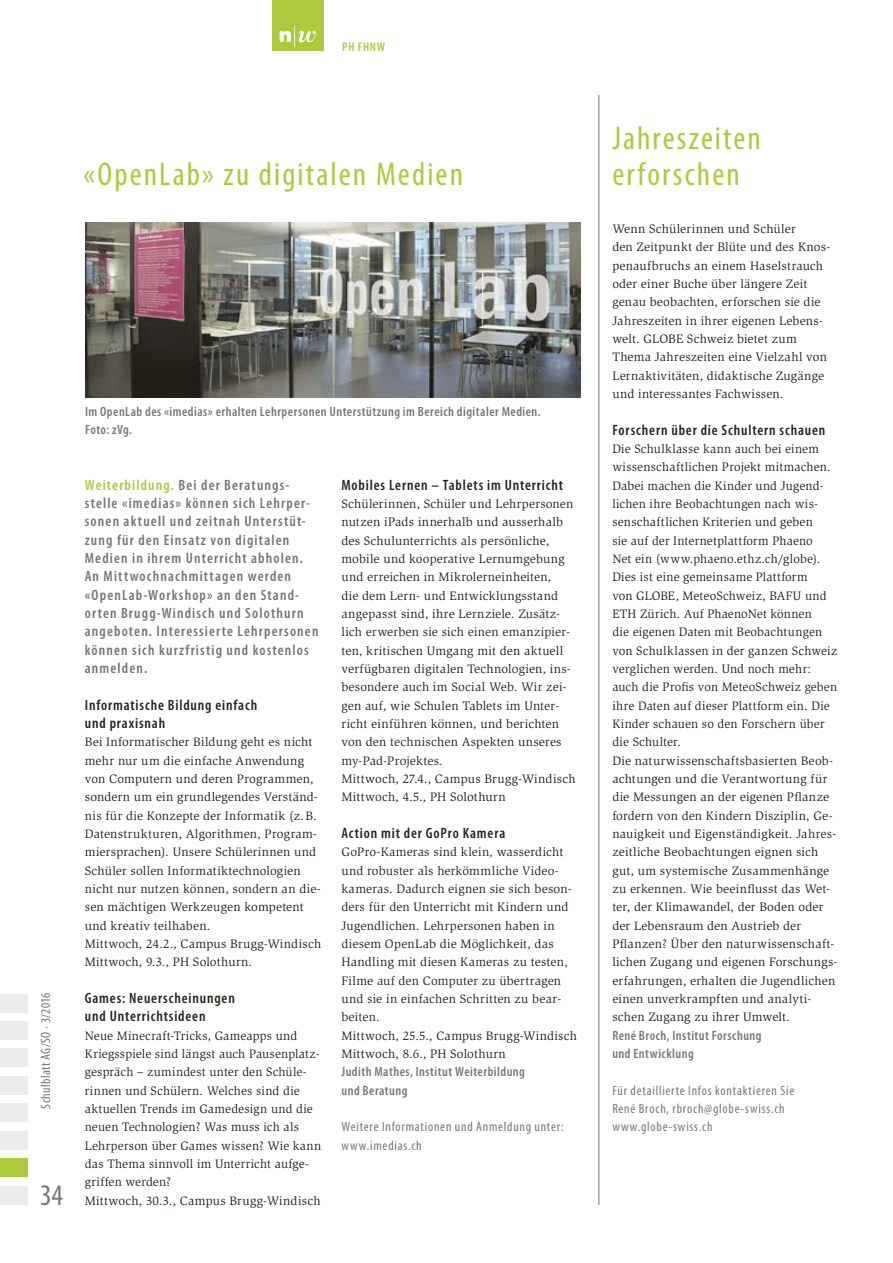
<style>
.page{position:relative;width:893px;height:1263px;background:#fff}
.page>*{position:absolute;margin:0;border:0;box-sizing:border-box;transform-origin:0 0}
.t1{font:condensed 33px/36px "Myriad Pro";letter-spacing:.065em;color:#acca3b}
.t2{font:condensed 30px "Myriad Pro";color:#777}
.t3{font:600 condensed 15px/18.3px "Myriad Pro";letter-spacing:.075em;color:#757574}
.t4{font:600 condensed 15px/18.3px "Myriad Pro";letter-spacing:.055em;color:#27231c}
.t5{font:600 condensed 13.5px/18.3px "Myriad Pro";letter-spacing:.035em;color:#777}
.t6{font:condensed 13.5px/18.3px "Myriad Pro";letter-spacing:.055em;color:#777}
.t7{font:condensed 13.5px "Myriad Pro";letter-spacing:.03em;color:#777}
.t8{font:12.6px/18.3px "Slimbach Std";letter-spacing:.015em;color:#27231c}
.t9{font:600 condensed 12.6px "Myriad Pro";letter-spacing:.05em;color:#acca3b}
.s1{color:#acca3b}
</style>
<div class="page">
<hr style="left:598px;top:95px;width:2px;height:1109px;background:#a1a0a1">
<div style="left:272px;top:0;width:51px;height:51px;background:#acca3b"></div>
<div style="left:0;top:1021px;width:28px;height:18px;background:#ececec"></div>
<div style="left:0;top:994px;width:28px;height:18px;background:#ececec"></div>
<div style="left:0;top:1048px;width:28px;height:19px;background:#ececec"></div>
<div style="left:0;top:1076px;width:28px;height:18px;background:#ececec"></div>
<div style="left:0;top:1103px;width:28px;height:19px;background:#ececec"></div>
<div style="left:0;top:1131px;width:28px;height:18px;background:#ececec"></div>
<div style="left:0;top:1186px;width:28px;height:18px;background:#ececec"></div>
<svg style="left:280px;top:26px;width:36px;height:21px"></svg>
<div style="left:0;top:1158px;width:28px;height:19px;background:#acca3b"></div>
<img style="left:85px;top:223px;width:495px;height:175px">
<p class="t9" style="left:342px;top:39px;width:44px">PH FHNW</p>
<h1 class="t1" style="left:83px;top:155px;width:381px">«OpenLab» zu digitalen Medien</h1>
<p class="t7" style="left:38px;top:1109px;width:118px;rotate:-90deg">Schulblatt AG/SO · 3/2016</p>
<h2 class="t2" style="left:40px;top:1176px;width:24px">34</h2>
<p class="t5" style="left:85px;top:403px;width:457px">Im OpenLab des «imedias» erhalten Lehrpersonen Unterstützung im Bereich digitaler Medien.<br>Foto: zVg.</p>
<p class="t3" style="left:85px;top:475px;width:235px"><span class="s1">Weiterbildung.</span> Bei der Beratungs&shy;stelle «imedias» können sich Lehrper&shy;sonen aktuell und zeitnah Unterstüt&shy;zung für den Einsatz von digitalen Medien in ihrem Unterricht abholen.<br>An Mittwochnachmittagen werden «OpenLab-Workshop» an den Stand&shy;orten Brugg-Windisch und Solothurn angeboten. Interessierte Lehrpersonen können sich kurzfristig und kostenlos anmelden.</p>
<p class="t4" style="left:85px;top:695px;width:174px">Informatische Bildung einfach und praxisnah</p>
<p class="t8" style="left:85px;top:733px;width:238px">Bei Informatischer Bildung geht es nicht mehr nur um die einfache Anwendung von Computern und deren Programmen, sondern um ein grundlegendes Verständ&shy;nis für die Konzepte der Informatik (z.B.<br>Datenstrukturen, Algorithmen, Program&shy;miersprachen). Unsere Schülerinnen und Schüler sollen Informatiktechnologien nicht nur nutzen können, sondern an die&shy;sen mächtigen Werkzeugen kompetent und kreativ teilhaben.<br>Mittwoch, 24.2., Campus Brugg-Windisch Mittwoch, 9.3., PH Solothurn.</p>
<p class="t4" style="left:85px;top:988px;width:152px">Games: Neuerscheinungen und Unterrichtsideen</p>
<p class="t8" style="left:85px;top:1026px;width:238px">Neue Minecraft-Tricks, Gameapps und Kriegsspiele sind längst auch Pausenplatz&shy;gespräch – zumindest unter den Schüle&shy;rinnen und Schülern. Welches sind die aktuellen Trends im Gamedesign und die neuen Technologien? Was muss ich als Lehrperson über Games wissen? Wie kann das Thema sinnvoll im Unterricht aufge&shy;griffen werden?<br>Mittwoch, 30.3., Campus Brugg-Windisch</p>
<p class="t4" style="left:341px;top:475px;width:223px">Mobiles Lernen – Tablets im Unterricht</p>
<p class="t8" style="left:341px;top:495px;width:236px">Schülerinnen, Schüler und Lehrpersonen nutzen iPads innerhalb und ausserhalb des Schulunterrichts als persönliche, mobile und kooperative Lernumgebung und erreichen in Mikrolerneinheiten,<br>die dem Lern- und Entwicklungsstand angepasst sind, ihre Lernziele. Zusätz&shy;lich erwerben sie sich einen emanzipier&shy;ten, kritischen Umgang mit den aktuell verfügbaren digitalen Technologien, ins&shy;besondere auch im Social Web. Wir zei&shy;gen auf, wie Schulen Tablets im Unter&shy;richt einführen können, und berichten von den technischen Aspekten unseres my-Pad-Projektes.<br>Mittwoch, 27.4., Campus Brugg-Windisch Mittwoch, 4.5., PH Solothurn</p>
<p class="t4" style="left:341px;top:823px;width:165px">Action mit der GoPro Kamera</p>
<p class="t8" style="left:341px;top:843px;width:237px">GoPro-Kameras sind klein, wasserdicht und robuster als herkömmliche Video&shy;kameras. Dadurch eignen sie sich beson&shy;ders für den Unterricht mit Kindern und Jugendlichen. Lehrpersonen haben in diesem OpenLab die Möglichkeit, das Handling mit diesen Kameras zu testen, Filme auf den Computer zu übertragen und sie in einfachen Schritten zu bear&shy;beiten.<br>Mittwoch, 25.5., Campus Brugg-Windisch Mittwoch, 8.6., PH Solothurn</p>
<p class="t5" style="left:341px;top:1062px;width:185px">Judith Mathes, Institut Weiterbildung und Beratung</p>
<p class="t6" style="left:341px;top:1117px;width:224px">Weitere Informationen und Anmeldung unter: www.imedias.ch</p>
<h1 class="t1" style="left:612px;top:119px;width:150px">Jahreszeiten erforschen</h1>
<p class="t8" style="left:612px;top:220px;width:219px">Wenn Schülerinnen und Schüler<br>den Zeitpunkt der Blüte und des Knos&shy;penaufbruchs an einem Haselstrauch oder einer Buche über längere Zeit genau beobachten, erforschen sie die Jahreszeiten in ihrer eigenen Lebens&shy;welt. GLOBE Schweiz bietet zum Thema Jahreszeiten eine Vielzahl von Lernaktivitäten, didaktische Zugänge und interessantes Fachwissen.</p>
<p class="t4" style="left:612px;top:420px;width:214px">Forschern über die Schultern schauen</p>
<p class="t8" style="left:612px;top:440px;width:227px">Die Schulklasse kann auch bei einem wissenschaftlichen Projekt mitmachen.<br>Dabei machen die Kinder und Jugend&shy;lichen ihre Beobachtungen nach wis&shy;senschaftlichen Kriterien und geben<br>sie auf der Internetplattform Phaeno<br>Net ein (www.phaeno.ethz.ch/globe).<br>Dies ist eine gemeinsame Plattform<br>von GLOBE, MeteoSchweiz, BAFU und ETH Zürich. Auf PhaenoNet können<br>die eigenen Daten mit Beobachtungen von Schulklassen in der ganzen Schweiz verglichen werden. Und noch mehr: auch die Profis von MeteoSchweiz geben ihre Daten auf dieser Plattform ein. Die Kinder schauen so den Forschern über die Schulter.<br>Die naturwissenschaftsbasierten Beob&shy;achtungen und die Verantwortung für die Messungen an der eigenen Pflanze fordern von den Kindern Disziplin, Ge&shy;nauigkeit und Eigenständigkeit. Jahres&shy;zeitliche Beobachtungen eignen sich gut, um systemische Zusammenhänge zu erkennen. Wie beeinflusst das Wet&shy;ter, der Klimawandel, der Boden oder der Lebensraum den Austrieb der Pflanzen? Über den naturwissenschaft&shy;lichen Zugang und eigenen Forschungs&shy;erfahrungen, erhalten die Jugendlichen einen unverkrampften und analyti&shy;schen Zugang zu ihrer Umwelt.</p>
<p class="t5" style="left:612px;top:1026px;width:151px">René Broch, Institut Forschung und Entwicklung</p>
<p class="t6" style="left:612px;top:1081px;width:183px">Für detaillierte Infos kontaktieren Sie<br>René Broch, rbroch@globe-swiss.ch www.globe-swiss.ch</p>
</div>
